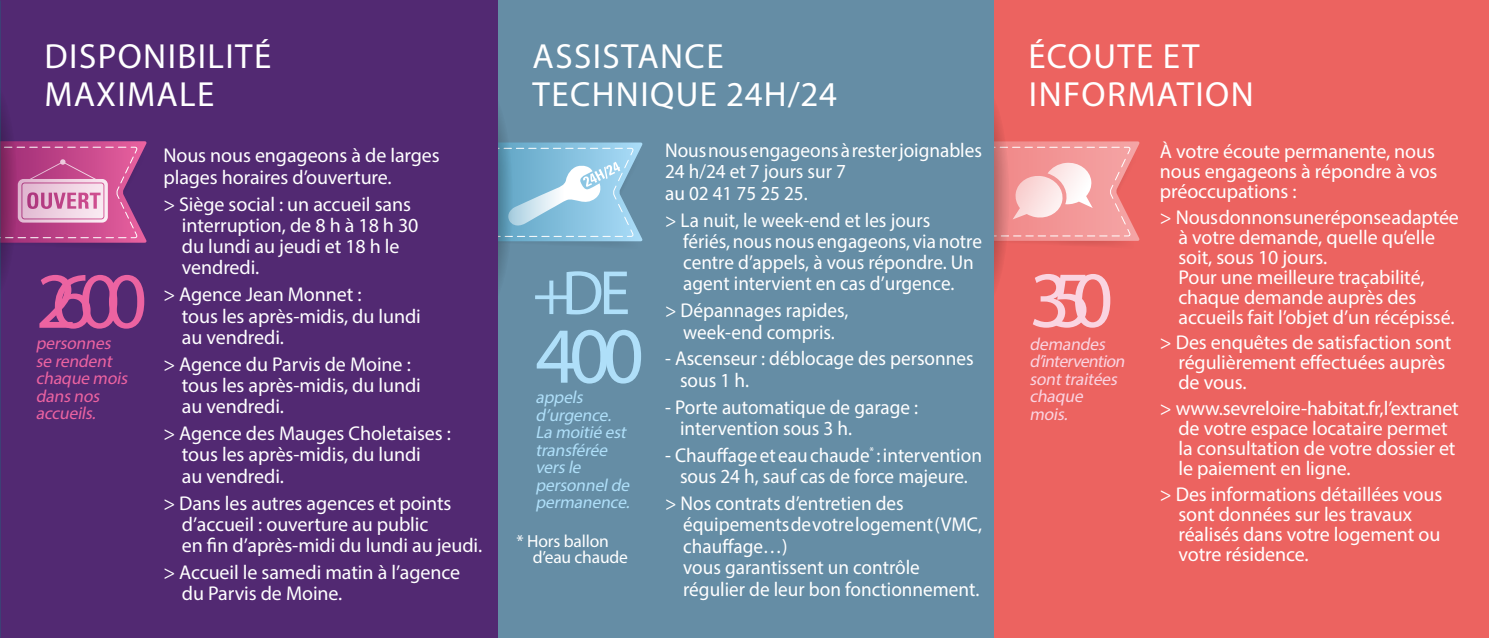
<style>
.page{position:relative;width:1489px;height:638px;background:#fff}
.page>*{position:absolute;margin:0;border:0;box-sizing:border-box;transform-origin:0 0}
.t1{font:80px "Myriad Pro";color:#ec63a1}
.t2{font:80px "Myriad Pro";color:#afdff9}
.t3{font:80px "Myriad Pro";color:#fad4e1}
.t4{font:63px "Myriad Pro";color:#afdff9}
.t5{font:35px/37.5px "Myriad Pro";letter-spacing:.04em;color:#fff}
.t6{font:20px/20px "Myriad Pro";letter-spacing:-.005em;color:#fff}
.t7{font:20px/21.2px "Myriad Pro";letter-spacing:-.005em;color:#fff;scale:.96 1}
.t8{font:italic 17.5px/17.5px "Myriad Pro";color:#afdff9}
.t9{font:italic 17.5px/17.5px "Myriad Pro";color:#fad4e1}
.t10{font:italic 17.5px/17.5px "Myriad Pro";color:#ec63a1}
.t11{font:17.5px/16.2px "Myriad Pro";letter-spacing:-.01em;color:#fff}
</style>
<div class="page">
<div style="left:992px;top:0;width:496px;height:638px;background:#ec6360"></div>
<svg style="left:955px;top:87px;width:54px;height:221px"></svg>
<svg style="left:993px;top:141px;width:146px;height:108px;background:#ee9c9b"></svg>
<div style="left:497px;top:0;width:496px;height:638px;background:#658da5"></div>
<svg style="left:459px;top:88px;width:54px;height:221px"></svg>
<svg style="left:497px;top:142px;width:145px;height:107px"></svg>
<div style="left:0;top:0;width:497px;height:638px;background:#522972"></div>
<svg style="left:0;top:81px;width:147px;height:221px"></svg>
<h3 class="t5" style="left:44px;top:37px;width:228px">DISPONIBILITÉ<br>MAXIMALE</h3>
<h1 class="t1" style="left:36px;top:252px;width:113px">2 600</h1>
<p class="t10" style="left:36px;top:334px;width:97px">personnes se rendent chaque mois dansnos accueils.</p>
<p class="t6" style="left:163px;top:145px;width:278px;line-height:21.2px">Nous nous engageons à de larges plages horaires d’ouverture.</p>
<p class="t6" style="left:182px;top:193px;width:238px;line-height:21.2px;text-indent:-18px">&gt; Siège social : un accueil sans interruption, de 8 h à 18 h 30 du lundi au jeudi et 18 h le vendredi.</p>
<p class="t6" style="left:182px;top:284px;width:240px;line-height:21.2px;text-indent:-18px">&gt; Agence Jean Monnet :<br>tous les après-midis, du lundi au vendredi.</p>
<p class="t6" style="left:182px;top:353px;width:240px;line-height:21.2px;text-indent:-18px">&gt; Agence du Parvis de Moine : tous les après-midis, du lundi au vendredi.</p>
<p class="t6" style="left:182px;top:422px;width:270px;line-height:21.2px;text-indent:-18px">&gt; Agence des Mauges Choletaises : tous les après-midis, du lundi<br>au vendredi.</p>
<p class="t6" style="left:182px;top:492px;width:302px;line-height:21.2px;text-indent:-18px">&gt; Dans les autres agences et points d’accueil : ouverture au public<br>en fin d’après-midi du lundi au jeudi.</p>
<p class="t6" style="left:182px;top:561px;width:280px;line-height:21.2px;text-indent:-18px">&gt; Accueil le samedi matin à l’agence du Parvis de Moine.</p>
<h3 class="t5" style="left:532px;top:37px;width:306px">ASSISTANCE<br>TECHNIQUE 24H/24</h3>
<h3 class="t5" style="left:1028px;top:37px;width:227px">ÉCOUTE ET<br>INFORMATION</h3>
<p class="t7" style="left:665px;top:139px;width:331px">Nous nous engageons à rester joignables<br>24 h/24 et 7 jours sur 7<br>au 02 41 75 25 25.</p>
<p class="t7" style="left:683px;top:209px;width:313px;text-indent:-18px">&gt; La nuit, le week-end et les jours fériés, nous nous engageons, via notre centre d’appels, à vous répondre. Un agent intervient en cas d’urgence.</p>
<p class="t7" style="left:665px;top:300px;width:193px;text-align:center">&gt; Dépannages rapides, week-end compris.</p>
<p class="t7" style="left:680px;top:348px;width:307px;text-indent:-15px">- Ascenseur : déblocage des personnes sous 1 h.</p>
<p class="t7" style="left:680px;top:396px;width:249px;text-indent:-15px">- Porte automatique de garage : intervention sous 3 h.</p>
<p class="t7" style="left:665px;top:444px;width:331px;text-align:center">- Chauffage et eau chaude<sup>*</sup> : intervention sous 24 h, sauf cas de force majeure.</p>
<p class="t7" style="left:683px;top:492px;width:313px;text-indent:-18px">&gt; Nos contrats d’entretien des équipements de votre logement (VMC, chauffage…)<br>vous garantissent un contrôle régulier de leur bon fonctionnement.</p>
<h2 class="t4" style="left:532px;top:254px;width:99px">+ DE</h2>
<h1 class="t3" style="left:1029px;top:251px;width:85px">350</h1>
<p class="t9" style="left:1029px;top:335px;width:100px">demandes d’intervention sonttraitées chaque mois.</p>
<h1 class="t2" style="left:535px;top:306px;width:110px">400</h1>
<p class="t8" style="left:535px;top:388px;width:99px">appels d’urgence.<br>La moitié est transférée versle personnelde permanence.</p>
<p class="t11" style="left:533px;top:532px;width:97px;text-indent:-16px">* Hors ballon d’eau chaude</p>
<p class="t6" style="left:1159px;top:141px;width:279px">À votre écoute permanente, nous nous engageons à répondre à vos préoccupations :</p>
<p class="t6" style="left:1178px;top:206px;width:282px;text-indent:-18px">&gt; Nous donnons une réponse adaptée à votre demande, quelle qu’elle soit, sous 10 jours.<br>Pour une meilleure traçabilité, chaque demande auprès des accueils fait l’objet d’un récépissé.</p>
<p class="t6" style="left:1178px;top:332px;width:274px;text-indent:-18px">&gt; Des enquêtes de satisfaction sont régulièrement effectuées auprès de vous.</p>
<p class="t6" style="left:1178px;top:398px;width:282px;text-indent:-18px">&gt; www.sevreloire-habitat.fr, l’extranet de votre espace locataire permet la consultation de votre dossier et le paiement en ligne.</p>
<p class="t6" style="left:1178px;top:483px;width:265px;text-indent:-18px">&gt; Des informations détaillées vous sont données sur les travaux réalisés dans votre logement ou votre résidence.</p>
</div>
